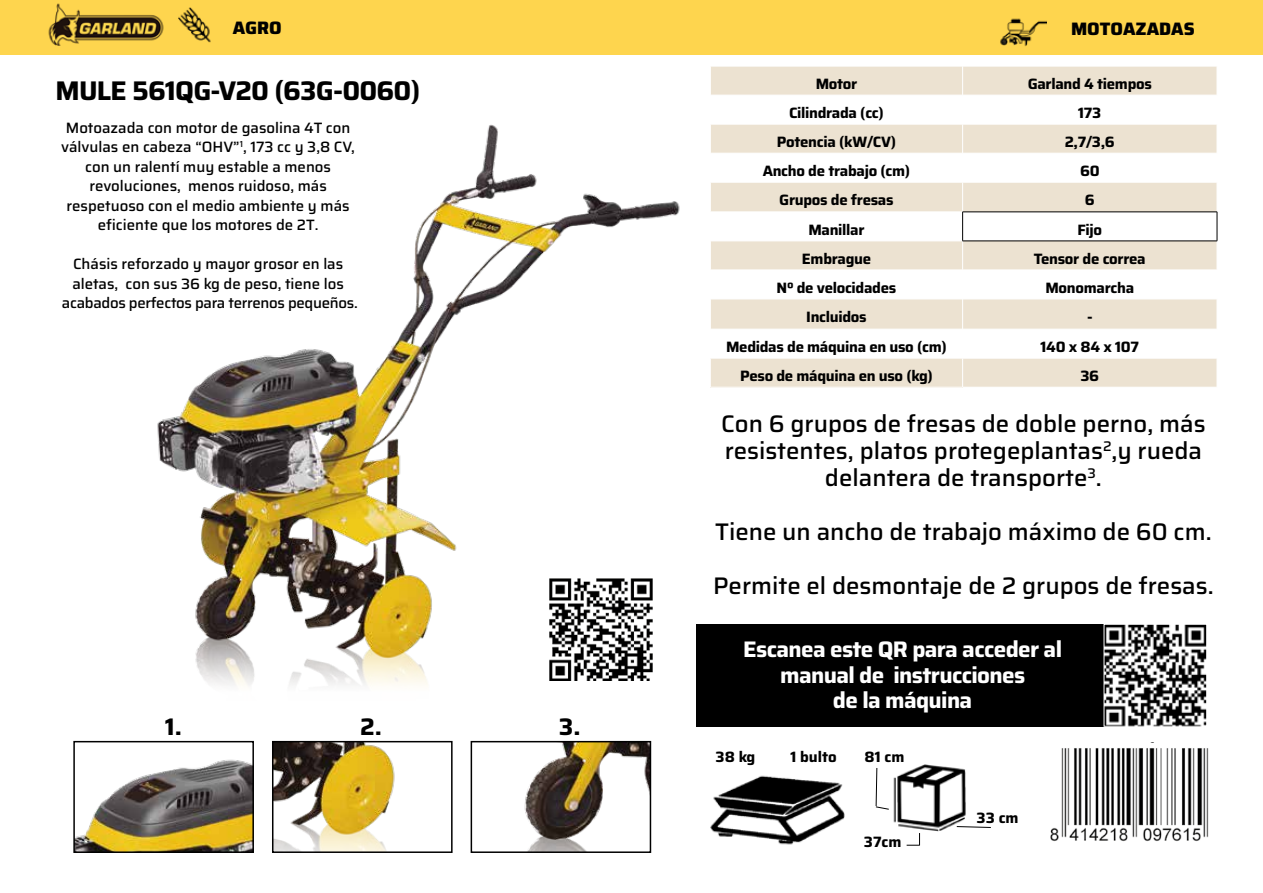
<style>
.page{position:relative;width:1263px;height:893px;background:#fff}
.page>*{position:absolute;margin:0;border:0;box-sizing:border-box;transform-origin:0 0}
.t1{font:700 27px "Saira";letter-spacing:-.03em;color:#000}
.t2{font:500 24px/27px "Saira";color:#000;text-align:center}
.t3{font:700 24px "Saira";color:#000}
.t4{font:700 22.5px/25.5px "Saira";letter-spacing:-.03em;color:#fff;text-align:center}
.t5{font:800 18px "Saira";color:#000}
.t6{font:500 15px/19.5px "Saira";color:#000;text-align:center}
.t7{font:700 15px "Saira";letter-spacing:-.02em;color:#000}
</style>
<div class="page">
<svg style="left:711px;top:67px;width:506px;height:320px;fill:#ece2d1"></svg>
<div style="left:710px;top:358px;width:253px;height:29px;background:#ece2d1"></div>
<hr style="left:963px;top:95px;width:254px;height:1px;background:#fff">
<hr style="left:963px;top:124px;width:254px;height:1px;background:#fff">
<hr style="left:963px;top:153px;width:254px;height:1px;background:#fff">
<hr style="left:963px;top:182px;width:254px;height:1px;background:#fff">
<hr style="left:963px;top:270px;width:254px;height:1px;background:#fff">
<hr style="left:963px;top:299px;width:254px;height:1px;background:#fff">
<hr style="left:963px;top:329px;width:254px;height:1px;background:#fff">
<hr style="left:963px;top:358px;width:254px;height:1px;background:#fff">
<hr style="left:710px;top:95px;width:253px;height:1px;background:#fff">
<hr style="left:710px;top:124px;width:253px;height:1px;background:#fff">
<svg style="left:962px;top:67px;width:1px;height:115px"></svg>
<hr style="left:710px;top:153px;width:253px;height:1px;background:#fff">
<hr style="left:710px;top:182px;width:253px;height:1px;background:#fff">
<hr style="left:962px;top:182px;width:1px;height:30px;background:#fff">
<hr style="left:710px;top:212px;width:252px;height:1px;background:#fff">
<hr style="left:710px;top:241px;width:252px;height:1px;background:#fff">
<hr style="left:710px;top:270px;width:253px;height:1px;background:#fff">
<hr style="left:710px;top:299px;width:253px;height:1px;background:#fff">
<hr style="left:962px;top:299px;width:1px;height:30px;background:#fff">
<hr style="left:710px;top:329px;width:253px;height:1px;background:#fff">
<hr style="left:710px;top:358px;width:253px;height:1px;background:#fff">
<svg style="left:962px;top:330px;width:1px;height:57px"></svg>
<hr style="left:962px;top:212px;width:255px;height:1px;background:#000">
<svg style="left:962px;top:212px;width:1px;height:87px"></svg>
<svg style="left:1217px;top:212px;width:1px;height:30px"></svg>
<hr style="left:962px;top:241px;width:255px;height:1px;background:#000">
<img style="left:1050px;top:742px;width:159px;height:100px">
<img style="left:710px;top:775px;width:135px;height:70px">
<img style="left:893px;top:764px;width:73px;height:81px">
<div style="left:0;top:0;width:1263px;height:54px;background:#fed54e"></div>
<svg style="left:875px;top:768px;width:14px;height:42px"></svg>
<svg style="left:907px;top:833px;width:13px;height:13px"></svg>
<svg style="left:956px;top:826px;width:35px;height:2px"></svg>
<img style="left:48px;top:3px;width:116px;height:43px">
<img style="left:1000px;top:18px;width:46px;height:28px">
<img style="left:178px;top:7px;width:33px;height:36px">
<img style="left:76px;top:759px;width:175px;height:91px">
<div style="left:73px;top:741px;width:181px;height:112px;border:2px solid #000"></div>
<img style="left:524px;top:744px;width:124px;height:106px">
<div style="left:471px;top:741px;width:180px;height:112px;border:2px solid #000"></div>
<img style="left:275px;top:744px;width:120px;height:106px">
<div style="left:272px;top:741px;width:181px;height:112px;border:2px solid #000"></div>
<img style="left:157px;top:123px;width:555px;height:562px">
<img style="left:550px;top:578px;width:102px;height:103px">
<div style="left:696px;top:624px;width:511px;height:102px;background:#000"></div>
<img style="left:1106px;top:626px;width:99px;height:98px">
<div style="left:1104px;top:624px;width:103px;height:102px;border:1px solid #fff"></div>
<p class="t5" style="left:233px;top:13px;width:51px">AGRO</p>
<h1 class="t1" style="left:56px;top:69px;width:366px">MULE 561QG-V20 (63G-0060)</h1>
<p class="t6" style="left:61px;top:117px;width:295px">Motoazada con motor de gasolina 4T con válvulas en cabeza “OHV”<sup>1</sup>, 173 cc y 3,8 CV, con un ralentí muy estable a menos revoluciones, menos ruidoso, más respetuoso con el medio ambiente y más eficiente que los motores de 2T.</p>
<p class="t6" style="left:62px;top:254px;width:297px">Chásis reforzado y mayor grosor en las aletas, con sus 36 kg de peso, tiene los acabados perfectos para terrenos pequeños.</p>
<h2 class="t3" style="left:165px;top:707px;width:18px">1.</h2>
<h2 class="t3" style="left:360px;top:707px;width:23px">2.</h2>
<h2 class="t3" style="left:559px;top:707px;width:23px">3.</h2>
<p class="t5" style="left:1071px;top:14px;width:125px">MOTOAZADAS</p>
<p class="t7" style="left:816px;top:72px;width:43px">Motor</p>
<p class="t7" style="left:1028px;top:72px;width:126px">Garland 4 tiempos</p>
<p class="t7" style="left:789px;top:101px;width:96px">Cilindrada (cc)</p>
<p class="t7" style="left:1078px;top:101px;width:25px">173</p>
<p class="t7" style="left:777px;top:130px;width:121px">Potencia (kW/CV)</p>
<p class="t7" style="left:1065px;top:130px;width:52px">2,7/3,6</p>
<p class="t7" style="left:763px;top:159px;width:149px">Ancho de trabajo (cm)</p>
<p class="t7" style="left:1080px;top:159px;width:21px">60</p>
<p class="t7" style="left:779px;top:188px;width:116px">Grupos de fresas</p>
<p class="t7" style="left:1085px;top:188px;width:11px">6</p>
<p class="t7" style="left:808px;top:217px;width:58px">Manillar</p>
<p class="t7" style="left:1077px;top:217px;width:26px">Fijo</p>
<p class="t7" style="left:802px;top:246px;width:71px">Embrague</p>
<p class="t7" style="left:1034px;top:246px;width:113px">Tensor de correa</p>
<p class="t7" style="left:777px;top:275px;width:121px">Nº de velocidades</p>
<p class="t7" style="left:1045px;top:275px;width:90px">Monomarcha</p>
<p class="t7" style="left:806px;top:305px;width:62px">Incluidos</p>
<p class="t7" style="left:1087px;top:305px;width:7px">-</p>
<p class="t7" style="left:726px;top:335px;width:222px">Medidas de máquina en uso (cm)</p>
<p class="t7" style="left:1040px;top:335px;width:100px">140 x 84 x 107</p>
<p class="t7" style="left:740px;top:364px;width:194px">Peso de máquina en uso (kg)</p>
<p class="t7" style="left:1080px;top:364px;width:20px">36</p>
<h2 class="t2" style="left:721px;top:410px;width:486px">Con 6 grupos de fresas de doble perno, más resistentes, platos protegeplantas<sup>2</sup>,y rueda delantera de transporte<sup>3</sup>.</h2>
<h2 class="t2" style="left:715px;top:518px;width:498px">Tiene un ancho de trabajo máximo de 60 cm.</h2>
<h2 class="t2" style="left:713px;top:572px;width:502px">Permite el desmontaje de 2 grupos de fresas.</h2>
<h3 class="t4" style="left:743px;top:636px;width:320px">Escanea este QR para acceder al manual de instrucciones<br>de la máquina</h3>
<p class="t7" style="left:716px;top:744px;width:41px">38 kg</p>
<p class="t7" style="left:790px;top:744px;width:48px">1 bulto</p>
<p class="t7" style="left:864px;top:744px;width:41px">81 cm</p>
<p class="t7" style="left:864px;top:830px;width:39px">37cm</p>
<p class="t7" style="left:977px;top:806px;width:44px">33 cm</p>
</div>
